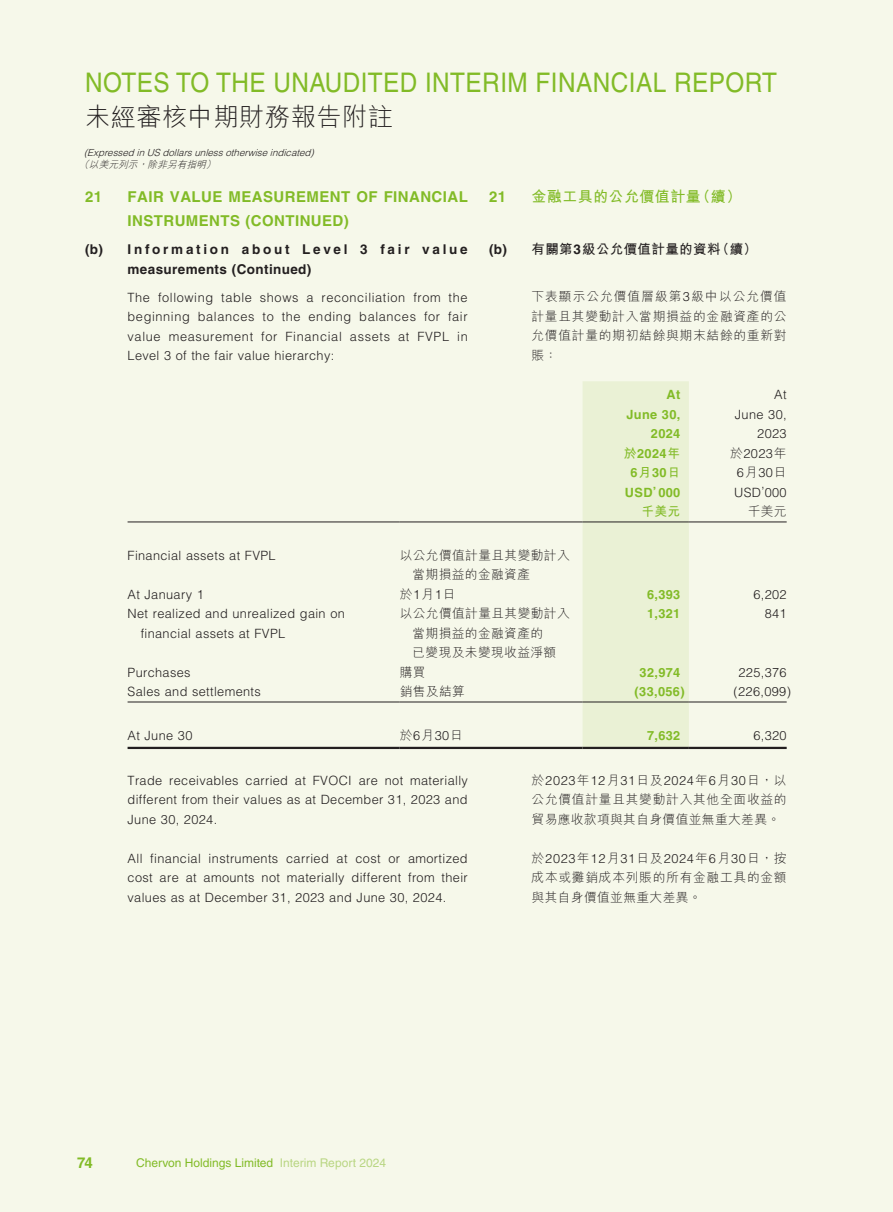
<style>
.page{position:relative;width:893px;height:1212px;background:#f6f8ea}
.page>*{position:absolute;margin:0;border:0;box-sizing:border-box;transform-origin:0 0}
.t1{font:27px "Helvetica LT Std";letter-spacing:.02em;color:#82bb27;scale:.9 1}
.t2{font:300 25.2px "M Hei HK";letter-spacing:.02em;color:#231f20}
.t3{font:700 15px/24px "Helvetica LT Std";letter-spacing:.03em;color:#82bb27}
.t4{font:700 15px "M Hei HK";letter-spacing:.03em;color:#82bb27}
.t5{font:700 13.5px/19.5px "Helvetica LT Std";letter-spacing:.205em;color:#231f20}
.t6{font:700 13.5px "M Hei HK";letter-spacing:.03em;color:#231f20}
.t7{font:300 12.75px/19.5px "Helvetica LT Std";letter-spacing:.03em;color:#231f20;text-align:justify}
.t8{font:300 12.75px/19.5px "M Hei HK";letter-spacing:.03em;color:#231f20}
.t9{font:300 12.75px/19.5px "M Hei HK";letter-spacing:.055em;color:#231f20}
.t10{font:700 12.75px/19.5px "Helvetica LT Std";letter-spacing:.03em;color:#82bb27;text-align:right}
.t11{font:300 12.75px "Helvetica LT Std";letter-spacing:.05em;color:#231f20}
.t12{font:700 12.75px "M Hei HK";color:#82bb27}
.t13{font:12px "Helvetica LT Std";color:#82bb27}
.t14{font:italic 300 9.75px "Helvetica LT Std";color:#231f20}
.t15{font:italic 300 9.75px "M Hei HK";color:#231f20}
.s1{font-family:"Helvetica LT Std"}
.s2{font-family:"M Hei HK"}
.s3{color:#b9d683}
</style>
<div class="page">
<div style="left:583px;top:381px;width:106px;height:366px;background:#eaf1d5"></div>
<hr style="left:128px;top:521px;width:272px;height:1px;background:#231f20">
<hr style="left:400px;top:521px;width:183px;height:1px;background:#231f20">
<hr style="left:583px;top:521px;width:106px;height:1px;background:#231f20">
<hr style="left:689px;top:521px;width:98px;height:1px;background:#231f20">
<hr style="left:128px;top:702px;width:272px;height:1px;background:#231f20">
<hr style="left:400px;top:702px;width:183px;height:1px;background:#231f20">
<hr style="left:583px;top:702px;width:106px;height:1px;background:#231f20">
<hr style="left:689px;top:702px;width:98px;height:1px;background:#231f20">
<hr style="left:128px;top:747px;width:272px;height:2px;background:#231f20">
<hr style="left:400px;top:747px;width:183px;height:2px;background:#231f20">
<hr style="left:583px;top:747px;width:106px;height:2px;background:#231f20">
<hr style="left:689px;top:747px;width:98px;height:2px;background:#231f20">
<h1 class="t1" style="left:85px;top:67px;width:770px">NOTES TO THE UNAUDITED INTERIM FINANCIAL REPORT</h1>
<h2 class="t2" style="left:85px;top:104px;width:309px">未經審核中期財務報告附註</h2>
<p class="t14" style="left:84px;top:146px;width:234px">(ExpressedinUSdollarsunlessotherwiseindicated)</p>
<p class="t15" style="left:79px;top:159px;width:141px">（以美元列示，除非另有指明）</p>
<p class="t3" style="left:85px;top:185px;width:19px">21</p>
<p class="t3" style="left:128px;top:185px;width:342px">FAIR VALUE MEASUREMENT OF FINANCIAL<br>INSTRUMENTS (CONTINUED)</p>
<p class="t5" style="left:128px;top:239px;width:342px;text-indent:-43px">(b) Information about Level 3 fair value measurements (Continued)</p>
<p class="t7" style="left:128px;top:287px;width:342px">The following table shows a reconciliation from the beginning balances to the ending balances for fair value measurement for Financial assets at FVPL in Level 3 of the fair value hierarchy:</p>
<p class="t3" style="left:489px;top:184px;width:19px">21</p>
<p class="t4" style="left:532px;top:186px;width:211px">金融工具的公允價值計量（續）</p>
<p class="t6" style="left:489px;top:239px;width:270px"><span class="s1">(b)</span> 有關第<span class="s1">3</span>級公允價值計量的資料（續）</p>
<p class="t8" style="left:531px;top:287px;width:257px;text-align:justify">下表顯示公允價值層級第<span class="s1">3</span>級中以公允價值計量且其變動計入當期損益的金融資產的公允價值計量的期初結餘與期末結餘的重新對賬：</p>
<p class="t10" style="left:626px;top:385px;width:55px">At<br>June 30,<br>2024</p>
<p class="t7" style="left:735px;top:385px;width:53px;text-align:right">At<br>June 30,<br>2023</p>
<p class="t10" style="left:624px;top:443px;width:58px;text-align:center"><span class="s2">於</span>2024<span class="s2">年<br></span>6<span class="s2">月</span>30<span class="s2">日</span></p>
<p class="t7" style="left:730px;top:443px;width:58px;text-align:center"><span class="s2">於</span>2023<span class="s2">年<br></span>6<span class="s2">月</span>30<span class="s2">日</span></p>
<p class="t10" style="left:625px;top:482px;width:57px">USD’ 000</p>
<p class="t7" style="left:734px;top:482px;width:54px">USD’000</p>
<p class="t12" style="left:641px;top:502px;width:40px">千美元</p>
<p class="t8" style="left:748px;top:501px;width:40px">千美元</p>
<p class="t7" style="left:128px;top:545px;width:150px">Financial assets at FVPL</p>
<p class="t8" style="left:412px;top:545px;width:159px;text-indent:-13px">以公允價值計量且其變動計入當期損益的金融資產</p>
<p class="t7" style="left:128px;top:584px;width:78px">At January 1</p>
<p class="t8" style="left:400px;top:584px;width:57px">於<span class="s1">1</span>月<span class="s1">1</span>日</p>
<p class="t10" style="left:647px;top:584px;width:35px">6,393</p>
<p class="t7" style="left:753px;top:584px;width:35px">6,202</p>
<p class="t7" style="left:141px;top:604px;width:206px;text-indent:-13px">Net realized and unrealized gain on financial assets at FVPL</p>
<p class="t8" style="left:412px;top:604px;width:159px;text-indent:-13px">以公允價值計量且其變動計入當期損益的金融資產的<br>已變現及未變現收益淨額</p>
<p class="t10" style="left:647px;top:604px;width:35px">1,321</p>
<p class="t7" style="left:765px;top:604px;width:23px">841</p>
<p class="t7" style="left:128px;top:662px;width:65px">Purchases</p>
<p class="t8" style="left:400px;top:662px;width:27px">購買</p>
<p class="t10" style="left:640px;top:662px;width:42px">32,974</p>
<p class="t7" style="left:738px;top:662px;width:50px">225,376</p>
<p class="t7" style="left:128px;top:682px;width:135px">Sales and settlements</p>
<p class="t8" style="left:400px;top:681px;width:67px">銷售及結算</p>
<p class="t10" style="left:635px;top:682px;width:51px">(33,056)</p>
<p class="t7" style="left:733px;top:682px;width:59px">(226,099)</p>
<p class="t7" style="left:128px;top:725px;width:66px">At June 30</p>
<p class="t8" style="left:400px;top:725px;width:65px">於<span class="s1">6</span>月<span class="s1">30</span>日</p>
<p class="t10" style="left:647px;top:725px;width:35px">7,632</p>
<p class="t7" style="left:753px;top:725px;width:35px">6,320</p>
<p class="t7" style="left:128px;top:770px;width:342px">Trade receivables carried at FVOCI are not materially different from their values as at December 31, 2023 and June 30, 2024.</p>
<p class="t7" style="left:128px;top:848px;width:342px">All financial instruments carried at cost or amortized cost are at amounts not materially different from their values as at December 31, 2023 and June 30, 2024.</p>
<p class="t11" style="left:531px;top:772px;width:257px"><span class="s2">於</span>2023<span class="s2">年</span>12<span class="s2">月</span>31<span class="s2">日及</span>2024<span class="s2">年</span>6<span class="s2">月</span>30<span class="s2">日，以</span></p>
<p class="t9" style="left:532px;top:789px;width:257px">公允價值計量且其變動計入其他全面收益的貿易應收款項與其自身價值並無重大差異。</p>
<p class="t11" style="left:532px;top:850px;width:257px"><span class="s2">於</span>2023<span class="s2">年</span>12<span class="s2">月</span>31<span class="s2">日及</span>2024<span class="s2">年</span>6<span class="s2">月</span>30<span class="s2">日，按</span></p>
<p class="t9" style="left:532px;top:867px;width:257px">成本或攤銷成本列賬的所有金融工具的金額與其自身價值並無重大差異。</p>
<p class="t3" style="left:77px;top:1150px;width:17px">74</p>
<p class="t13" style="left:136px;top:1156px;width:252px">Chervon Holdings Limited <span class="s3">Interim Report 2024</span></p>
</div>
